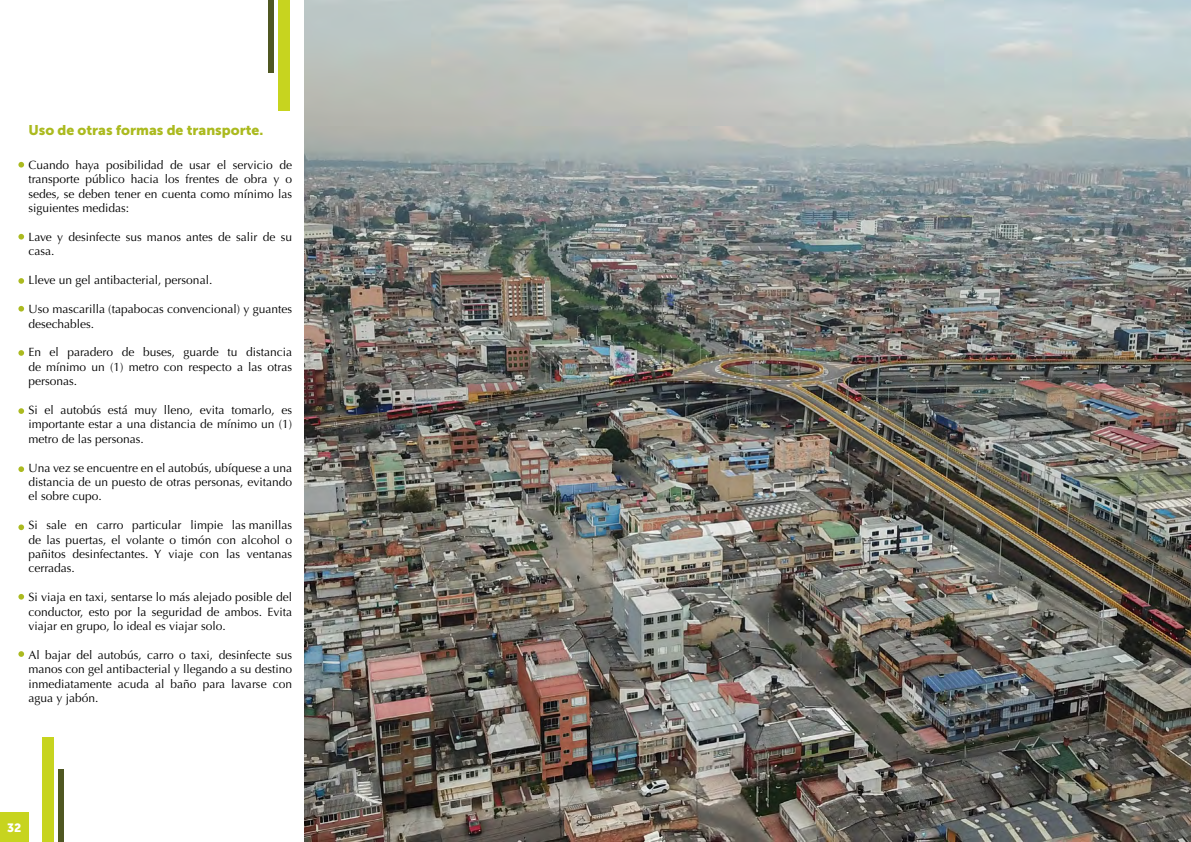
<style>
.page{position:relative;width:1191px;height:842px;background:#fff}
.page>*{position:absolute;margin:0;border:0;box-sizing:border-box;transform-origin:0 0}
.t1{font:14px "Museo Sans 900";color:#abba1f}
.t2{font:12px/14.4px "Optima";color:#000;text-align:justify}
.t3{font:12px "Museo Sans 900";color:#fff}
</style>
<div class="page">
<div style="left:0;top:812px;width:28px;height:30px;background:#c7d41f"></div>
<svg style="left:18px;top:162px;width:6px;height:6px"></svg>
<svg style="left:18px;top:278px;width:6px;height:6px"></svg>
<svg style="left:18px;top:350px;width:6px;height:6px"></svg>
<svg style="left:18px;top:466px;width:6px;height:6px"></svg>
<svg style="left:18px;top:594px;width:6px;height:6px"></svg>
<svg style="left:18px;top:234px;width:6px;height:6px"></svg>
<svg style="left:18px;top:306px;width:6px;height:6px"></svg>
<svg style="left:18px;top:408px;width:6px;height:6px"></svg>
<svg style="left:18px;top:524px;width:6px;height:6px"></svg>
<svg style="left:18px;top:651px;width:6px;height:6px"></svg>
<div style="left:278px;top:0;width:11px;height:111px;background:#c7d41f"></div>
<div style="left:268px;top:0;width:6px;height:72px;background:#4f5721"></div>
<div style="left:43px;top:738px;width:11px;height:104px;background:#c7d41f"></div>
<div style="left:58px;top:769px;width:6px;height:73px;background:#4f5721"></div>
<img style="left:305px;top:0;width:886px;height:842px">
<p class="t1" style="left:28px;top:122px;width:236px">Uso de otras formas de transporte.</p>
<p class="t2" style="left:28px;top:158px;width:265px">Cuando haya posibilidad de usar el servicio de transporte público hacia los frentes de obra y o sedes, se deben tener en cuenta como mínimo las siguientes medidas:</p>
<p class="t2" style="left:28px;top:230px;width:265px">Lave y desinfecte sus manos antes de salir de su casa.</p>
<p class="t2" style="left:28px;top:273px;width:185px">Lleve un gel antibacterial, personal.</p>
<p class="t2" style="left:28px;top:302px;width:265px">Uso mascarilla (tapabocas convencional) y guantes desechables.</p>
<p class="t2" style="left:28px;top:345px;width:265px">En el paradero de buses, guarde tu distancia de mínimo un (1) metro con respecto a las otras personas.</p>
<p class="t2" style="left:28px;top:403px;width:265px">Si el autobús está muy lleno, evita tomarlo, es importante estar a una distancia de mínimo un (1) metro de las personas.</p>
<p class="t2" style="left:28px;top:460px;width:265px">Una vez se encuentre en el autobús, ubíquese a una distancia de un puesto de otras personas, evitando el sobre cupo.</p>
<p class="t2" style="left:28px;top:518px;width:265px">Si sale en carro particular limpie las manillas de las puertas, el volante o timón con alcohol o pañitos desinfectantes. Y viaje con las ventanas cerradas.</p>
<p class="t2" style="left:28px;top:590px;width:265px">Si viaja en taxi, sentarse lo más alejado posible del conductor, esto por la seguridad de ambos. Evita viajar en grupo, lo ideal es viajar solo.</p>
<p class="t2" style="left:28px;top:648px;width:265px">Al bajar del autobús, carro o taxi, desinfecte sus manos con gel antibacterial y llegando a su destino inmediatamente acuda al baño para lavarse con agua y jabón.</p>
<p class="t3" style="left:7px;top:820px;width:16px">32</p>
</div>
